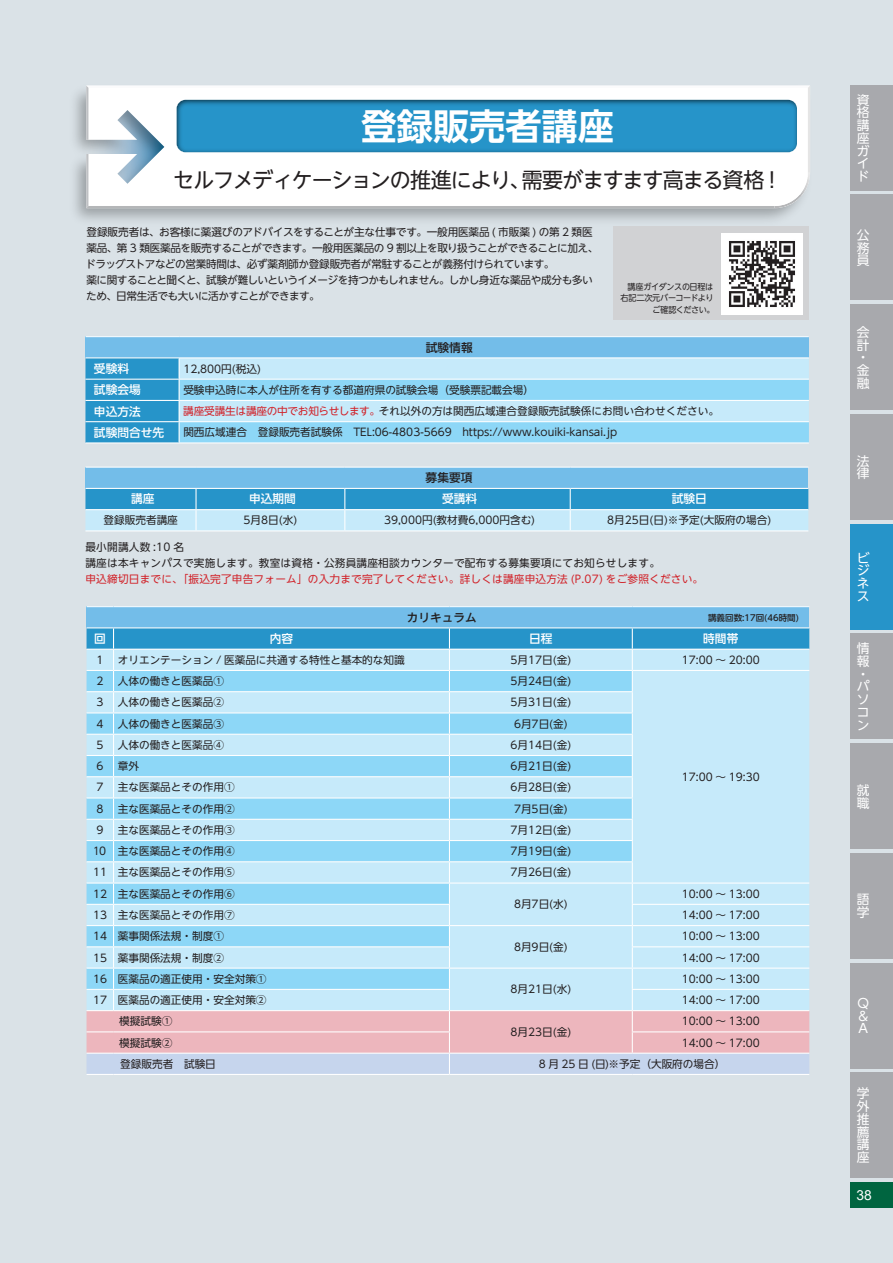
<style>
.page{position:relative;width:893px;height:1263px;background:#dae2e7}
.page>*{position:absolute;margin:0;border:0;box-sizing:border-box;transform-origin:0 0}
.t1{font:700 36.15px "UD Shin Go NT Pro De";color:#fff}
.t2{font:21.3px "UD Shin Go NT Pro";letter-spacing:-.05em;color:#231f20}
.t3{font:13.8px "Arial";color:#fff}
.t4{font:12.75px/12.8px "UD Shin Go NT Pro";color:#fff;text-align:justify}
.t5{font:500 11.7px "UD Shin Go NT Pro";color:#fff}
.t6{font:500 11.7px "UD Shin Go NT Pro";color:#231f20}
.t7{font:10.65px "UD Shin Go NT Pro";color:#231f20}
.t8{font:10.65px/15.9px "UD Shin Go NT Pro";letter-spacing:-.04em;color:#231f20}
.t9{font:10.65px/15.9px "UD Shin Go NT Pro";letter-spacing:.02em;color:#231f20}
.t10{font:10.65px "UD Shin Go NT Pro";letter-spacing:.02em;color:#d1232a}
.t11{font:8.55px/11.7px "UD Shin Go NT Pro";letter-spacing:-.04em;color:#231f20;text-align:right;scale:.95 1}
.t12{font:500 8.55px "UD Shin Go NT Pro";color:#231f20}
.s1{color:#d1232a}
</style>
<div class="page">
<div style="left:850px;top:1182px;width:43px;height:26px;background:#006540"></div>
<div style="left:850px;top:85px;width:43px;height:105px;background:#a8a9ad"></div>
<div style="left:850px;top:195px;width:43px;height:105px;background:#a8a9ad"></div>
<div style="left:850px;top:304px;width:43px;height:106px;background:#a8a9ad"></div>
<div style="left:850px;top:414px;width:43px;height:106px;background:#a8a9ad"></div>
<div style="left:850px;top:524px;width:43px;height:105px;background:#2694c9"></div>
<div style="left:850px;top:634px;width:43px;height:105px;background:#a8a9ad"></div>
<div style="left:850px;top:743px;width:43px;height:106px;background:#a8a9ad"></div>
<div style="left:850px;top:853px;width:43px;height:105px;background:#a8a9ad"></div>
<div style="left:850px;top:963px;width:43px;height:105px;background:#a8a9ad"></div>
<div style="left:850px;top:1072px;width:43px;height:106px;background:#a8a9ad"></div>
<div style="left:85px;top:337px;width:724px;height:21px;background:#73bde9"></div>
<hr style="left:85px;top:336px;width:94px;height:1px;background:#fff">
<hr style="left:179px;top:336px;width:630px;height:1px;background:#fff">
<hr style="left:85px;top:357px;width:94px;height:1px;background:#fff">
<hr style="left:179px;top:357px;width:630px;height:1px;background:#fff">
<svg style="left:85px;top:358px;width:724px;height:84px;background:#9dd8f2"></svg>
<hr style="left:85px;top:442px;width:94px;height:1px;background:#fff">
<hr style="left:179px;top:442px;width:630px;height:1px;background:#fff">
<div style="left:85px;top:467px;width:723px;height:21px;background:#73bde9"></div>
<hr style="left:85px;top:467px;width:111px;height:1px;background:#fff">
<hr style="left:196px;top:467px;width:149px;height:1px;background:#fff">
<hr style="left:345px;top:467px;width:225px;height:1px;background:#fff">
<hr style="left:570px;top:467px;width:238px;height:1px;background:#fff">
<svg style="left:85px;top:488px;width:723px;height:43px;background:#7fc3e3"></svg>
<img style="left:75px;top:85px;width:735px;height:145px">
<svg style="left:81px;top:86px;width:729px;height:122px;background:#aad2e5"></svg>
<div style="left:613px;top:227px;width:195px;height:93px;background:#d1d2d4"></div>
<img style="left:721px;top:234px;width:81px;height:80px">
<div style="left:87px;top:607px;width:722px;height:21px;background:#73bde9"></div>
<svg style="left:87px;top:606px;width:27px;height:1px"></svg>
<hr style="left:114px;top:606px;width:335px;height:1px;background:#fff">
<hr style="left:449px;top:606px;width:183px;height:1px;background:#fff">
<hr style="left:632px;top:606px;width:177px;height:1px;background:#fff">
<svg style="left:87px;top:627px;width:722px;height:448px;background:#b7dcf1"></svg>
<hr style="left:114px;top:1074px;width:335px;height:1px;background:#fff">
<hr style="left:449px;top:1074px;width:183px;height:1px;background:#fff">
<hr style="left:632px;top:1074px;width:177px;height:1px;background:#fff">
<h1 class="t1" style="left:361px;top:97px;width:254px">登録販売者講座</h1>
<h2 class="t2" style="left:173px;top:162px;width:611px">セルフメディケーションの推進により、需要がますます高まる資格！</h2>
<p class="t8" style="left:86px;top:224px;width:514px">登録販売者は、お客様に薬選びのアドバイスをすることが主な仕事です。一般用医薬品 ( 市販薬 ) の第 2 類医薬品、第 3 類医薬品を販売することができます。一般用医薬品の 9 割以上を取り扱うことができることに加え、ドラッグストアなどの営業時間は、必ず薬剤師か登録販売者が常駐することが義務付けられています。<br>薬に関することと聞くと、試験が難しいというイメージを持つかもしれません。しかし身近な薬品や成分も多いため、日常生活でも大いに活かすことができます。</p>
<p class="t6" style="left:426px;top:338px;width:48px">試験情報</p>
<p class="t11" style="left:621px;top:280px;width:100px">講座ガイダンスの日程は右記二次元バーコードよりご確認ください。</p>
<p class="t5" style="left:94px;top:359px;width:37px">受験料</p>
<p class="t7" style="left:183px;top:360px;width:79px">12,800円(税込)</p>
<p class="t5" style="left:94px;top:380px;width:48px">試験会場</p>
<p class="t7" style="left:183px;top:381px;width:352px">受験申込時に本人が住所を有する都道府県の試験会場（受験票記載会場）</p>
<p class="t5" style="left:94px;top:402px;width:48px">申込方法</p>
<p class="t7" style="left:183px;top:402px;width:537px"><span class="s1">講座受講生は講座の中でお知らせします。</span>それ以外の方は関西広域連合登録販売試験係にお問い合わせください。</p>
<p class="t5" style="left:94px;top:423px;width:72px">試験問合せ先</p>
<p class="t7" style="left:183px;top:424px;width:435px">関西広域連合　登録販売者試験係　TEL:06-4803-5669　https://www.kouiki-kansai.jp</p>
<p class="t6" style="left:426px;top:468px;width:48px">募集要項</p>
<p class="t5" style="left:131px;top:489px;width:25px">講座</p>
<p class="t5" style="left:249px;top:489px;width:48px">申込期間</p>
<p class="t5" style="left:442px;top:489px;width:37px">受講料</p>
<p class="t5" style="left:672px;top:489px;width:37px">試験日</p>
<p class="t7" style="left:104px;top:512px;width:76px">登録販売者講座</p>
<p class="t7" style="left:244px;top:512px;width:55px">5月8日(水)</p>
<p class="t7" style="left:384px;top:512px;width:153px">39,000円(教材費6,000円含む)</p>
<p class="t7" style="left:607px;top:512px;width:166px">8月25日(日)※予定(大阪府の場合)</p>
<p class="t9" style="left:85px;top:538px;width:576px">最小開講人数 :10 名<br>講座は本キャンパスで実施します。教室は資格・公務員講座相談カウンターで配布する募集要項にてお知らせします。</p>
<p class="t10" style="left:85px;top:570px;width:619px">申込締切日までに、「振込完了申告フォーム」の入力まで完了してください。詳しくは講座申込方法 (P.07) をご参照ください。</p>
<p class="t6" style="left:407px;top:608px;width:72px">カリキュラム</p>
<p class="t12" style="left:708px;top:610px;width:92px">講義回数:17回(46時間)</p>
<p class="t5" style="left:94px;top:629px;width:13px">回</p>
<p class="t5" style="left:270px;top:629px;width:25px">内容</p>
<p class="t5" style="left:529px;top:629px;width:25px">日程</p>
<p class="t5" style="left:703px;top:629px;width:37px">時間帯</p>
<p class="t7" style="left:97px;top:651px;width:9px">1</p>
<p class="t7" style="left:118px;top:651px;width:289px">オリエンテーション / 医薬品に共通する特性と基本的な知識</p>
<p class="t7" style="left:510px;top:651px;width:62px">5月17日(金)</p>
<p class="t7" style="left:682px;top:651px;width:79px">17:00 ～ 20:00</p>
<p class="t7" style="left:97px;top:672px;width:9px">2</p>
<p class="t7" style="left:118px;top:672px;width:108px">人体の働きと医薬品①</p>
<p class="t7" style="left:510px;top:672px;width:62px">5月24日(金)</p>
<p class="t7" style="left:97px;top:694px;width:9px">3</p>
<p class="t7" style="left:118px;top:694px;width:108px">人体の働きと医薬品②</p>
<p class="t7" style="left:510px;top:694px;width:62px">5月31日(金)</p>
<p class="t7" style="left:97px;top:715px;width:9px">4</p>
<p class="t7" style="left:118px;top:715px;width:108px">人体の働きと医薬品③</p>
<p class="t7" style="left:514px;top:715px;width:55px">6月7日(金)</p>
<p class="t7" style="left:97px;top:736px;width:9px">5</p>
<p class="t7" style="left:118px;top:736px;width:108px">人体の働きと医薬品④</p>
<p class="t7" style="left:510px;top:736px;width:62px">6月14日(金)</p>
<p class="t7" style="left:97px;top:757px;width:9px">6</p>
<p class="t7" style="left:118px;top:757px;width:23px">章外</p>
<p class="t7" style="left:510px;top:757px;width:62px">6月21日(金)</p>
<p class="t7" style="left:97px;top:779px;width:9px">7</p>
<p class="t7" style="left:118px;top:779px;width:118px">主な医薬品とその作用①</p>
<p class="t7" style="left:510px;top:779px;width:62px">6月28日(金)</p>
<p class="t7" style="left:97px;top:800px;width:9px">8</p>
<p class="t7" style="left:118px;top:800px;width:118px">主な医薬品とその作用②</p>
<p class="t7" style="left:514px;top:800px;width:55px">7月5日(金)</p>
<p class="t7" style="left:97px;top:821px;width:9px">9</p>
<p class="t7" style="left:118px;top:821px;width:118px">主な医薬品とその作用③</p>
<p class="t7" style="left:510px;top:821px;width:62px">7月12日(金)</p>
<p class="t7" style="left:94px;top:842px;width:142px">10 主な医薬品とその作用④</p>
<p class="t7" style="left:510px;top:842px;width:62px">7月19日(金)</p>
<p class="t7" style="left:93px;top:864px;width:143px">11 主な医薬品とその作用⑤</p>
<p class="t7" style="left:510px;top:864px;width:62px">7月26日(金)</p>
<p class="t7" style="left:93px;top:885px;width:143px">12 主な医薬品とその作用⑥</p>
<p class="t7" style="left:514px;top:896px;width:55px">8月7日(水)</p>
<p class="t7" style="left:682px;top:768px;width:79px">17:00 ～ 19:30</p>
<p class="t7" style="left:682px;top:885px;width:79px">10:00 ～ 13:00</p>
<p class="t7" style="left:93px;top:906px;width:143px">13 主な医薬品とその作用⑦</p>
<p class="t7" style="left:682px;top:906px;width:79px">14:00 ～ 17:00</p>
<p class="t7" style="left:93px;top:927px;width:133px">14 薬事関係法規・制度①</p>
<p class="t7" style="left:514px;top:938px;width:55px">8月9日(金)</p>
<p class="t7" style="left:682px;top:927px;width:79px">10:00 ～ 13:00</p>
<p class="t7" style="left:93px;top:949px;width:133px">15 薬事関係法規・制度②</p>
<p class="t7" style="left:682px;top:949px;width:79px">14:00 ～ 17:00</p>
<p class="t7" style="left:93px;top:970px;width:175px">16 医薬品の適正使用・安全対策①</p>
<p class="t7" style="left:510px;top:981px;width:62px">8月21日(水)</p>
<p class="t7" style="left:682px;top:970px;width:79px">10:00 ～ 13:00</p>
<p class="t7" style="left:93px;top:991px;width:175px">17 医薬品の適正使用・安全対策②</p>
<p class="t7" style="left:682px;top:991px;width:79px">14:00 ～ 17:00</p>
<p class="t7" style="left:119px;top:1013px;width:55px">模擬試験①</p>
<p class="t7" style="left:510px;top:1023px;width:62px">8月23日(金)</p>
<p class="t7" style="left:682px;top:1013px;width:111px">10:00 ～ 13:00　　　</p>
<p class="t7" style="left:119px;top:1034px;width:55px">模擬試験②</p>
<p class="t7" style="left:682px;top:1034px;width:79px">14:00 ～ 17:00</p>
<p class="t7" style="left:120px;top:1055px;width:97px">登録販売者　試験日</p>
<p class="t7" style="left:539px;top:1055px;width:188px">8 月 25 日 (日)※予定（大阪府の場合）</p>
<p class="t4" style="left:857px;top:93px;width:14px">資格講座ガイド</p>
<p class="t4" style="left:857px;top:228px;width:14px">公務員</p>
<p class="t4" style="left:857px;top:325px;width:14px;text-align:left">会計・金融</p>
<p class="t4" style="left:857px;top:454px;width:14px">法律</p>
<p class="t4" style="left:857px;top:551px;width:14px">ビジネス</p>
<p class="t4" style="left:857px;top:641px;width:14px;text-align:left">情報・パソコン</p>
<p class="t4" style="left:857px;top:783px;width:14px">就職</p>
<p class="t4" style="left:857px;top:893px;width:14px">語学</p>
<p class="t4" style="left:857px;top:996px;width:13px">Q &amp; A</p>
<p class="t4" style="left:857px;top:1087px;width:14px">学外推薦講座</p>
<p class="t3" style="left:856px;top:1186px;width:17px">38</p>
</div>
